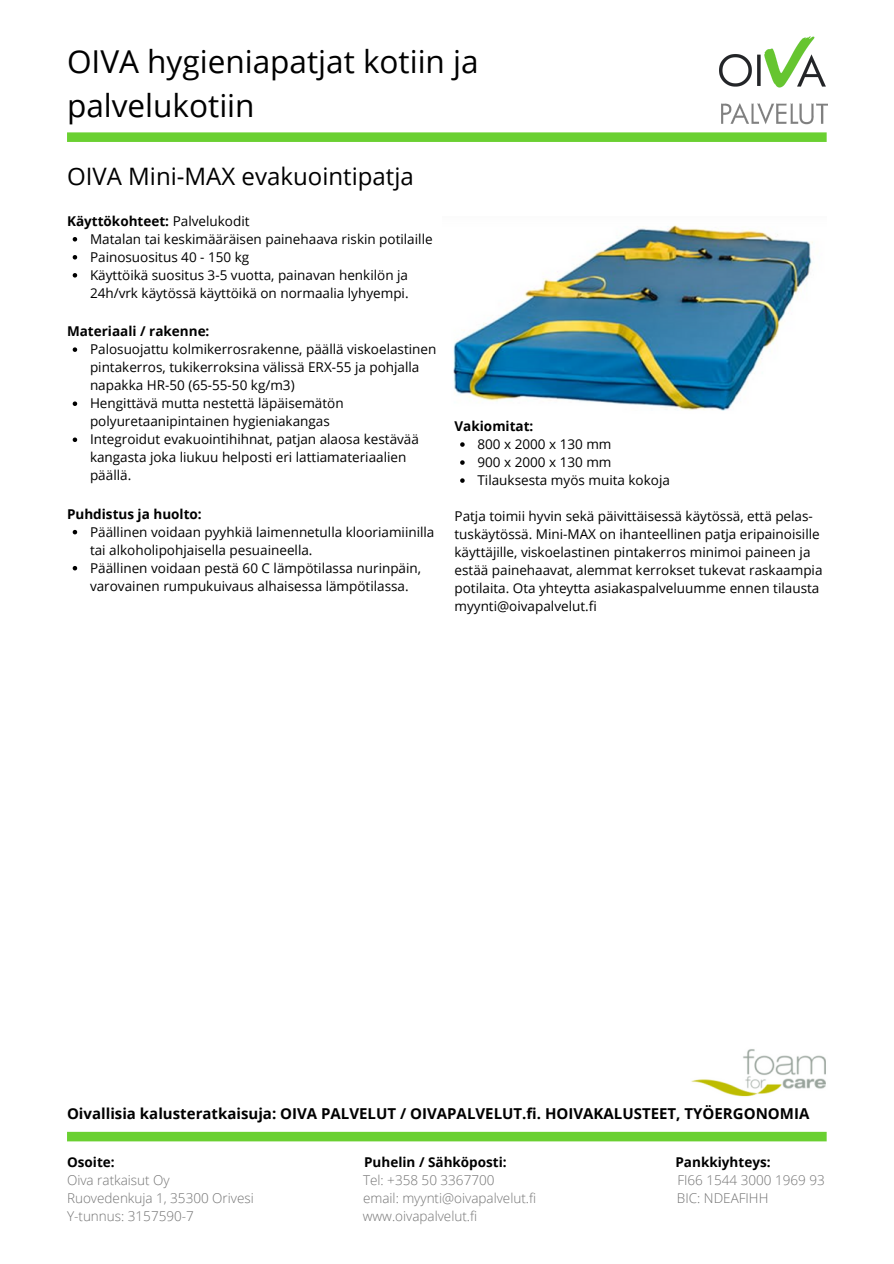
<style>
.page{position:relative;width:894px;height:1264px;background:#fff}
.page>*{position:absolute;margin:0;border:0;box-sizing:border-box;transform-origin:0 0}
.t1{font:31.5px/44px "Open Sans";color:#000}
.t2{font:24px "Open Sans";color:#000}
.t3{font:700 15px "Open Sans";color:#000}
.t4{font:13.5px/18px "Open Sans";color:#000}
.t5{font:300 13.5px "Open Sans";color:#737373}
.t6{font:700 13.5px "Open Sans";color:#000}
.s1{font-weight:400}
</style>
<div class="page">
<img style="left:453px;top:225px;width:360px;height:186px">
<img style="left:719px;top:36px;width:108px;height:106px">
<svg style="left:67px;top:1131px;width:759px;height:10px;background:#76d342"></svg>
<svg style="left:67px;top:132px;width:759px;height:10px;background:#70d239"></svg>
<svg style="left:73px;top:237px;width:4px;height:4px"></svg>
<svg style="left:73px;top:255px;width:4px;height:4px"></svg>
<svg style="left:73px;top:273px;width:4px;height:4px"></svg>
<svg style="left:73px;top:347px;width:4px;height:5px"></svg>
<svg style="left:73px;top:401px;width:4px;height:5px"></svg>
<svg style="left:73px;top:437px;width:4px;height:5px"></svg>
<svg style="left:73px;top:530px;width:4px;height:4px"></svg>
<svg style="left:73px;top:566px;width:4px;height:4px"></svg>
<svg style="left:460px;top:442px;width:4px;height:5px"></svg>
<svg style="left:460px;top:460px;width:4px;height:5px"></svg>
<svg style="left:460px;top:478px;width:4px;height:5px"></svg>
<img style="left:691px;top:1049px;width:135px;height:48px">
<p class="t1" style="left:67px;top:39px;width:413px">OIVA hygieniapatjat kotiin ja palvelukotiin</p>
<p class="t2" style="left:67px;top:159px;width:348px">OIVA Mini-MAX evakuointipatja</p>
<p class="t6" style="left:67px;top:211px;width:184px">Käyttökohteet: <span class="s1">Palvelukodit</span></p>
<p class="t4" style="left:90px;top:229px;width:344px">Matalan tai keskimääräisen painehaava riskin potilaille</p>
<p class="t4" style="left:90px;top:247px;width:161px">Painosuositus 40 - 150 kg</p>
<p class="t4" style="left:90px;top:265px;width:320px">Käyttöikä suositus 3-5 vuotta, painavan henkilön ja<br>24h/vrk käytössä käyttöikä on normaalia lyhyempi.</p>
<p class="t6" style="left:67px;top:322px;width:144px">Materiaali / rakenne:</p>
<p class="t4" style="left:90px;top:340px;width:348px">Palosuojattu kolmikerrosrakenne, päällä viskoelastinen pintakerros, tukikerroksina välissä ERX-55 ja pohjalla napakka HR-50 (65-55-50 kg/m3)</p>
<p class="t4" style="left:90px;top:394px;width:255px">Hengittävä mutta nestettä läpäisemätön polyuretaanipintainen hygieniakangas</p>
<p class="t4" style="left:90px;top:430px;width:330px">Integroidut evakuointihihnat, patjan alaosa kestävää kangasta joka liukuu helposti eri lattiamateriaalien päällä.</p>
<p class="t6" style="left:67px;top:504px;width:136px">Puhdistus ja huolto:</p>
<p class="t4" style="left:90px;top:522px;width:346px">Päällinen voidaan pyyhkiä laimennetulla klooriamiinilla tai alkoholipohjaisella pesuaineella.</p>
<p class="t4" style="left:90px;top:558px;width:332px">Päällinen voidaan pestä 60 C lämpötilassa nurinpäin, varovainen rumpukuivaus alhaisessa lämpötilassa.</p>
<p class="t6" style="left:454px;top:416px;width:80px">Vakiomitat:</p>
<p class="t4" style="left:477px;top:435px;width:135px">800 x 2000 x 130 mm</p>
<p class="t4" style="left:477px;top:453px;width:135px">900 x 2000 x 130 mm</p>
<p class="t4" style="left:477px;top:471px;width:194px">Tilauksesta myös muita kokoja</p>
<p class="t4" style="left:454px;top:507px;width:369px">Patja toimii hyvin sekä päivittäisessä käytössä, että pelas&shy;tuskäytössä. Mini-MAX on ihanteellinen patja eripainoisille käyttäjille, viskoelastinen pintakerros minimoi paineen ja estää painehaavat, alemmat kerrokset tukevat raskaampia potilaita. Ota yhteytta asiakaspalveluumme ennen tilausta myynti@oivapalvelut.fi</p>
<p class="t3" style="left:67px;top:1103px;width:743px">Oivallisia kalusteratkaisuja: OIVA PALVELUT / OIVAPALVELUT.fi. HOIVAKALUSTEET, TYÖERGONOMIA</p>
<p class="t6" style="left:67px;top:1152px;width:49px">Osoite:</p>
<p class="t6" style="left:364px;top:1152px;width:144px">Puhelin / Sähköposti:</p>
<p class="t6" style="left:675px;top:1152px;width:97px">Pankkiyhteys:</p>
<p class="t5" style="left:67px;top:1170px;width:104px">Oiva ratkaisut Oy</p>
<p class="t5" style="left:363px;top:1170px;width:133px">Tel: +358 50 3367700</p>
<p class="t5" style="left:677px;top:1170px;width:149px">FI66 1544 3000 1969 93</p>
<p class="t5" style="left:67px;top:1188px;width:188px">Ruovedenkuja 1, 35300 Orivesi</p>
<p class="t5" style="left:363px;top:1188px;width:175px">email: myynti@oivapalvelut.fi</p>
<p class="t5" style="left:676px;top:1188px;width:93px">BIC: NDEAFIHH</p>
<p class="t5" style="left:67px;top:1206px;width:128px">Y-tunnus: 3157590-7</p>
<p class="t5" style="left:362px;top:1206px;width:116px">www.oivapalvelut.fi</p>
</div>
